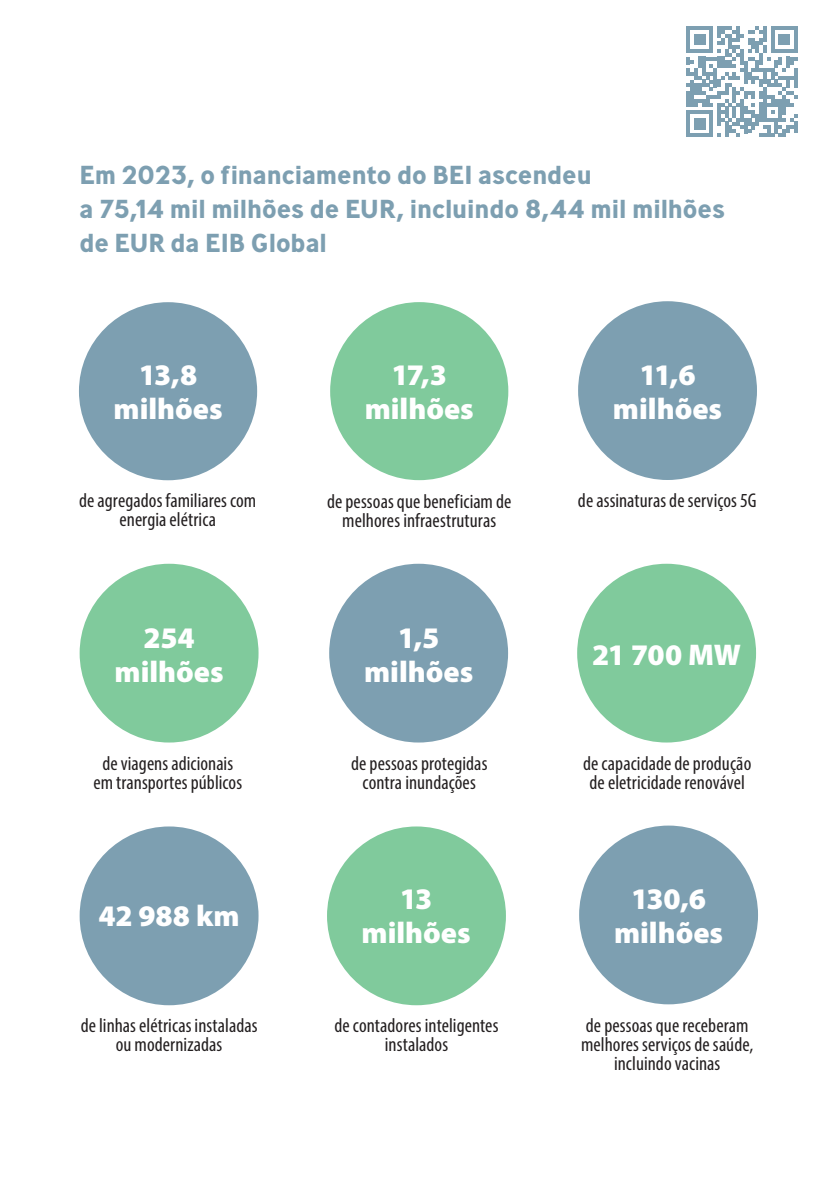
<style>
.page{position:relative;width:840px;height:1191px;background:#fff}
.page>*{position:absolute;margin:0;border:0;box-sizing:border-box;transform-origin:0 0}
.Texte_Blanc_Bulle{font:900 30px/34px "Myriad Pro";color:#fff;text-align:center}
.Accroche{font:700 26px/34px "Ministry";letter-spacing:-.005em;color:#7d9fb1}
.texte_sous_bubble{font:condensed 20px/19px "Myriad Pro";letter-spacing:.005em;color:#231f20;text-align:center}
</style>
<div class="page">
<div style="left:79px;top:302px;width:178px;height:178px;background:#7d9fb1;border-radius:50%"></div>
<div style="left:80px;top:564px;width:178px;height:178px;background:#80ca9c;border-radius:50%"></div>
<div style="left:578px;top:825px;width:179px;height:179px;background:#7d9fb1;border-radius:50%"></div>
<div style="left:577px;top:564px;width:178px;height:178px;background:#80ca9c;border-radius:50%"></div>
<div style="left:327px;top:826px;width:178px;height:179px;background:#80ca9c;border-radius:50%"></div>
<div style="left:330px;top:302px;width:178px;height:178px;background:#80ca9c;border-radius:50%"></div>
<div style="left:329px;top:564px;width:179px;height:178px;background:#7d9fb1;border-radius:50%"></div>
<div style="left:80px;top:826px;width:178px;height:179px;background:#7d9fb1;border-radius:50%"></div>
<div style="left:577px;top:301px;width:179px;height:179px;background:#7d9fb1;border-radius:50%"></div>
<svg style="left:686px;top:26px;width:111px;height:111px"></svg>
<svg style="left:793px;top:122px;width:4px;height:11px"></svg>
<p class="Accroche" style="left:79px;top:157px;width:646px">Em 2023, o financiamento do BEI ascendeu<br>a 75,14 mil milhões de EUR, incluindo 8,44 mil milhões de EUR da EIB Global</p>
<p class="Texte_Blanc_Bulle" style="left:113px;top:356px;width:111px">13,8 milhões</p>
<p class="Texte_Blanc_Bulle" style="left:612px;top:356px;width:111px">11,6 milhões</p>
<p class="Texte_Blanc_Bulle" style="left:364px;top:356px;width:111px">17,3 milhões</p>
<p class="texte_sous_bubble" style="left:79px;top:491px;width:179px">de agregados familiares com energia elétrica</p>
<p class="texte_sous_bubble" style="left:327px;top:491px;width:186px">de pessoas que beneficiam de melhores infraestruturas</p>
<p class="texte_sous_bubble" style="left:577px;top:491px;width:180px">de assinaturas de serviços 5G</p>
<p class="Texte_Blanc_Bulle" style="left:114px;top:619px;width:111px">254 milhões</p>
<p class="Texte_Blanc_Bulle" style="left:364px;top:619px;width:111px">1,5 milhões</p>
<p class="Texte_Blanc_Bulle" style="left:591px;top:636px;width:150px">21 700 MW</p>
<p class="texte_sous_bubble" style="left:93px;top:753px;width:150px">de viagens adicionais em transportes públicos</p>
<p class="texte_sous_bubble" style="left:351px;top:753px;width:138px">de pessoas protegidas contra inundações</p>
<p class="texte_sous_bubble" style="left:582px;top:753px;width:169px">de capacidade de produção de eletricidade renovável</p>
<p class="Texte_Blanc_Bulle" style="left:98px;top:897px;width:143px">42 988 km</p>
<p class="Texte_Blanc_Bulle" style="left:361px;top:880px;width:110px">13 milhões</p>
<p class="Texte_Blanc_Bulle" style="left:613px;top:880px;width:111px">130,6 milhões</p>
<p class="texte_sous_bubble" style="left:81px;top:1015px;width:178px">de linhas elétricas instaladas ou modernizadas</p>
<p class="texte_sous_bubble" style="left:334px;top:1015px;width:165px">de contadores inteligentes instalados</p>
<p class="texte_sous_bubble" style="left:580px;top:1015px;width:174px">de pessoas que receberam melhores serviços de saúde, incluindo vacinas</p>
</div>
